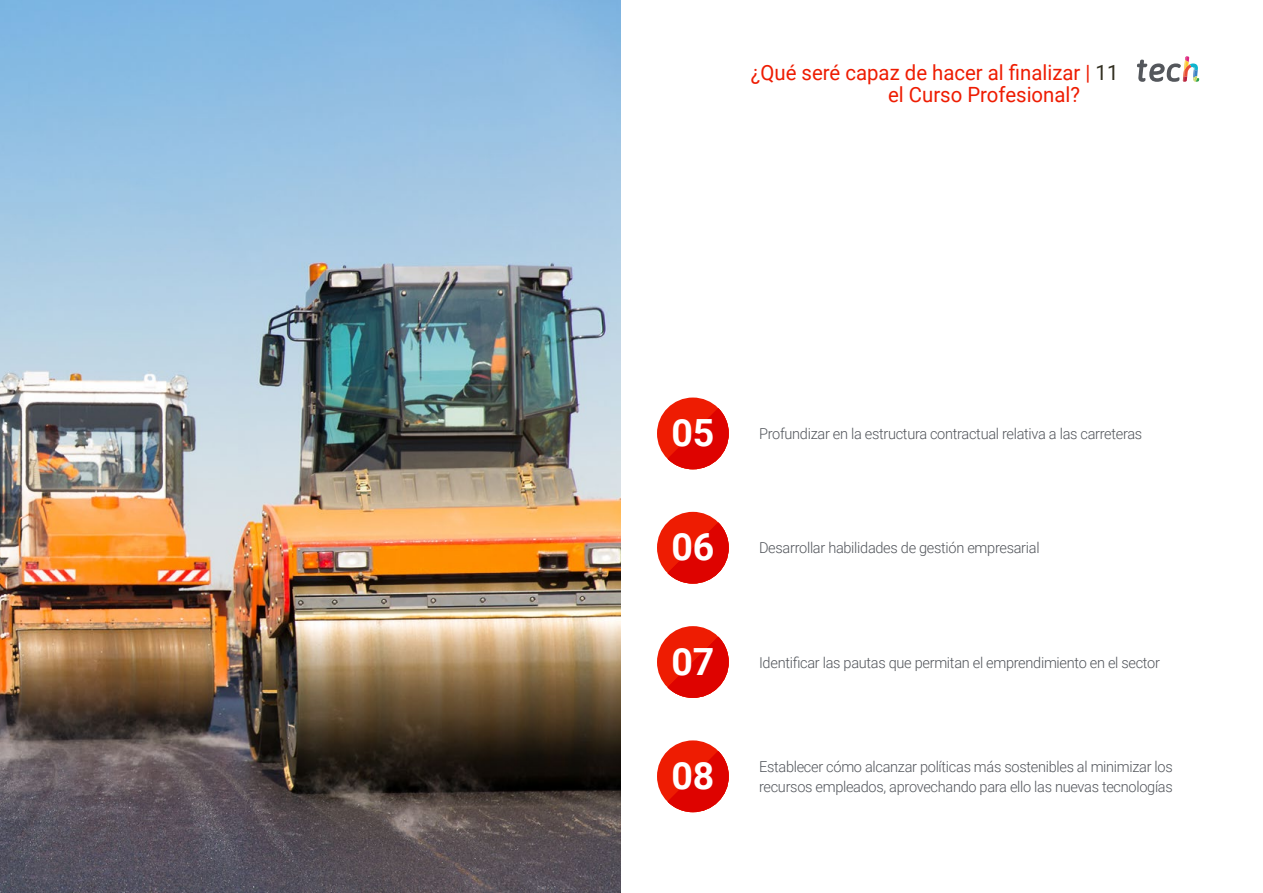
<style>
.page{position:relative;width:1263px;height:893px;background:#fff}
.page>*{position:absolute;margin:0;border:0;box-sizing:border-box;transform-origin:0 0}
.t1{font:700 37.5px "Roboto";color:#fff}
.t2{font:21px/22.5px "Roboto";color:#ee1c02}
.t3{font:300 15px/19.5px "Roboto";letter-spacing:-.02em;color:#52555b}
.s1{color:#312e20}
</style>
<div class="page">
<img style="left:0;top:0;width:621px;height:893px">
<div style="left:657px;top:512px;width:72px;height:72px;background:#ee1c02;border-radius:50%"></div>
<svg style="left:667px;top:522px;width:62px;height:62px"></svg>
<div style="left:657px;top:626px;width:72px;height:72px;background:#ee1c02;border-radius:50%"></div>
<svg style="left:667px;top:637px;width:62px;height:61px"></svg>
<div style="left:657px;top:398px;width:72px;height:71px;background:#ee1c02;border-radius:50%"></div>
<svg style="left:667px;top:408px;width:62px;height:61px"></svg>
<div style="left:657px;top:740px;width:72px;height:72px;background:#ee1c02;border-radius:50%"></div>
<svg style="left:667px;top:751px;width:62px;height:61px"></svg>
<svg style="left:1137px;top:56px;width:62px;height:26px"></svg>
<h2 class="t2" style="left:888px;top:60px;width:232px;text-indent:-137px">¿Qué seré capaz de hacer al finalizar | <span class="s1">11 </span>el Curso Profesional?</h2>
<h1 class="t1" style="left:671px;top:407px;width:45px">05</h1>
<p class="t3" style="left:759px;top:423px;width:385px">Profundizar en la estructura contractual relativa a las carreteras</p>
<h1 class="t1" style="left:671px;top:521px;width:45px">06</h1>
<p class="t3" style="left:759px;top:538px;width:282px">Desarrollar habilidades de gestión empresarial</p>
<h1 class="t1" style="left:671px;top:635px;width:45px">07</h1>
<p class="t3" style="left:759px;top:652px;width:402px">Identificar las pautas que permitan el emprendimiento en el sector</p>
<h1 class="t1" style="left:671px;top:749px;width:45px">08</h1>
<p class="t3" style="left:759px;top:756px;width:415px">Establecer cómo alcanzar políticas más sostenibles al minimizar los recursos empleados, aprovechando para ello las nuevas tecnologías</p>
</div>
